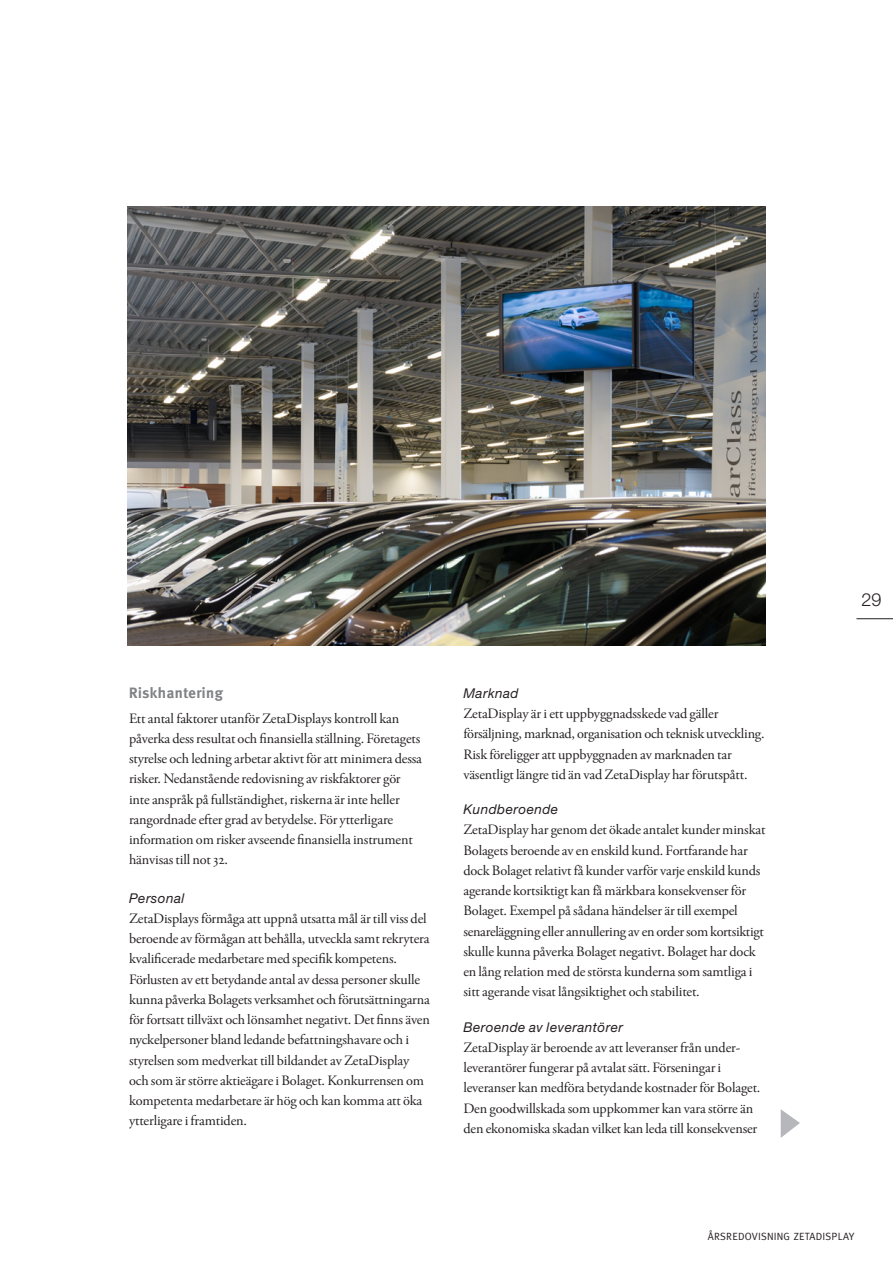
<style>
.page{position:relative;width:893px;height:1263px;background:#fff}
.page>*{position:absolute;margin:0;border:0;box-sizing:border-box;transform-origin:0 0}
.t1{font:300 18px "Helvetica Neue";color:#231f20}
.t2{font:700 15px "Meta";letter-spacing:.035em;color:#808285}
.t3{font:14.25px/20.2px "Cap Garamond";letter-spacing:-.01em;color:#231f20}
.t4{font:italic 13.5px "Helvetica Neue";letter-spacing:.035em;color:#231f20}
.t5{font:10.5px "Meta";letter-spacing:.02em;color:#231f20}
</style>
<div class="page">
<svg style="left:781px;top:1109px;width:19px;height:29px"></svg>
<hr style="left:856px;top:618px;width:37px;height:1px;background:#231f20">
<img style="left:127px;top:207px;width:639px;height:438px">
<p class="t2" style="left:129px;top:684px;width:95px">Riskhantering</p>
<p class="t3" style="left:129px;top:708px;width:294px">Ett antal faktorer utanför ZetaDisplays kontroll kan påverka dess resultat och finansiella ställning. Företagets styrelse och ledning arbetar aktivt för att minimera dessa risker. Nedanstående redovisning av riskfaktorer gör inte anspråk på fullständighet, riskerna är inte heller rangordnade efter grad av betydelse. För ytterligare information om risker avseende finansiella instrument hänvisas till not 32.</p>
<p class="t4" style="left:129px;top:889px;width:57px">Personal</p>
<p class="t3" style="left:129px;top:908px;width:302px">ZetaDisplays förmåga att uppnå utsatta mål är till viss del beroende av förmågan att behålla, utveckla samt rekrytera kvalificerade medarbetare med specifik kompetens.<br>Förlusten av ett betydande antal av dessa personer skulle kunna påverka Bolagets verksamhet och förutsättningarna för fortsatt tillväxt och lönsamhet negativt. Det finns även nyckelpersoner bland ledande befattningshavare och i styrelsen som medverkat till bildandet av ZetaDisplay och som är större aktieägare i Bolaget. Konkurrensen om kompetenta medarbetare är hög och kan komma att öka ytterligare i framtiden.</p>
<p class="t4" style="left:463px;top:685px;width:57px">Marknad</p>
<p class="t3" style="left:463px;top:704px;width:303px">ZetaDisplay är i ett uppbyggnadsskede vad gäller försäljning, marknad, organisation och teknisk utveckling.<br>Risk föreligger att uppbyggnaden av marknaden tar väsentligt längre tid än vad ZetaDisplay har förutspått.</p>
<p class="t4" style="left:463px;top:801px;width:96px">Kundberoende</p>
<p class="t3" style="left:463px;top:820px;width:303px">ZetaDisplay har genom det ökade antalet kunder minskat Bolagets beroende av en enskild kund. Fortfarande har dock Bolaget relativt få kunder varför varje enskild kunds agerande kortsiktigt kan få märkbara konsekvenser för Bolaget. Exempel på sådana händelser är till exempel senareläggning eller annullering av en order som kortsiktigt skulle kunna påverka Bolaget negativt. Bolaget har dock en lång relation med de största kunderna som samtliga i sitt agerande visat långsiktighet och stabilitet.</p>
<p class="t4" style="left:463px;top:1019px;width:161px">Beroende av leverantörer</p>
<p class="t3" style="left:463px;top:1037px;width:299px">ZetaDisplay är beroende av att leveranser från under&shy;leverantörer fungerar på avtalat sätt. Förseningar i leveranser kan medföra betydande kostnader för Bolaget.<br>Den goodwillskada som uppkommer kan vara större än den ekonomiska skadan vilket kan leda till konsekvenser</p>
<p class="t1" style="left:862px;top:588px;width:21px">29</p>
<p class="t5" style="left:708px;top:1230px;width:148px">ÅRSREDOVISNING ZETADISPLAY</p>
</div>
